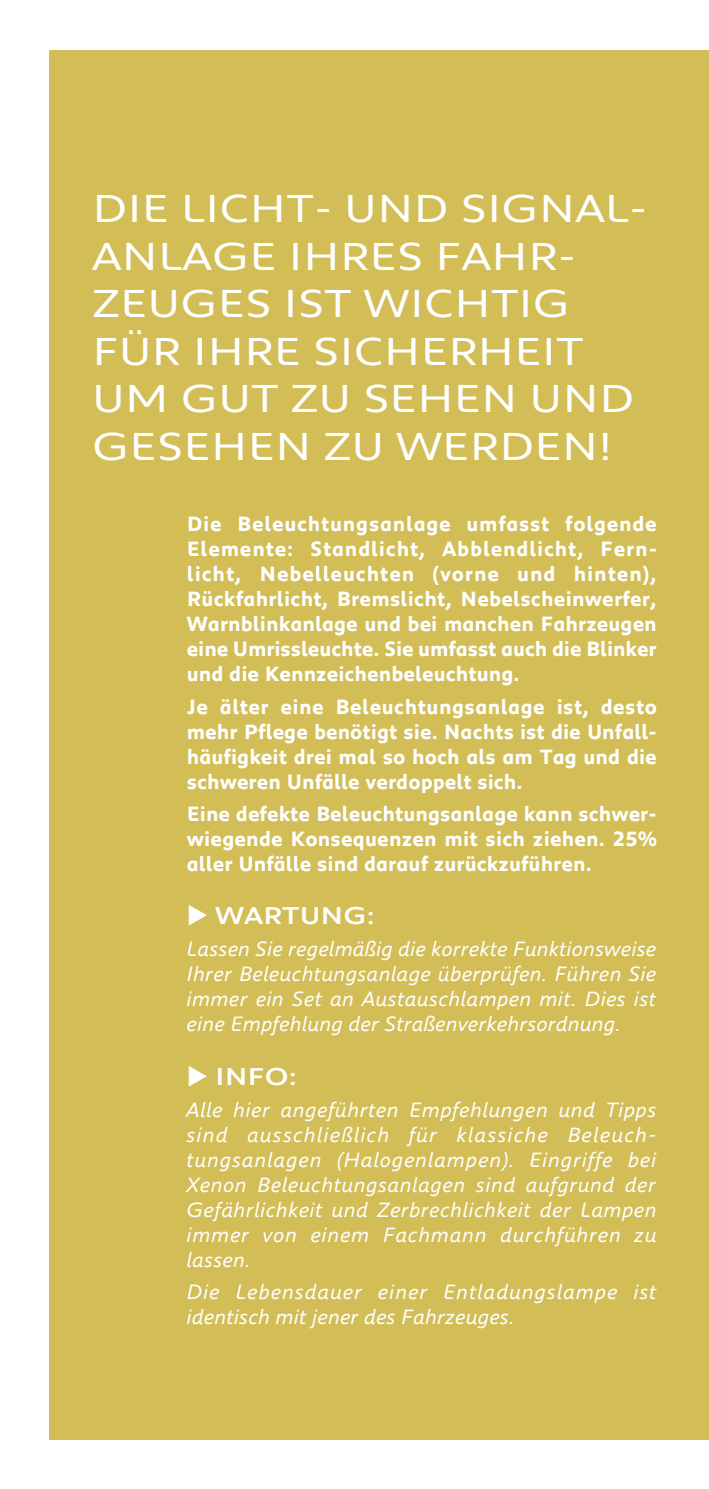
<style>
.page{position:relative;width:709px;height:1489px;background:#fff}
.page>*{position:absolute;margin:0;border:0;box-sizing:border-box;transform-origin:0 0}
.t1{font:40px/47.5px "Peugeot Expanded";color:#fff}
.t2{font:500 25px "Peugeot Expanded";color:#fff}
.t3{font:700 21.25px/25px "Peugeot";color:#fff;text-align:justify}
.t4{font:italic 21.25px/25px "Peugeot";letter-spacing:.01em;color:#fff;text-align:justify}
.t5{font:italic 21.25px/25px "Peugeot";letter-spacing:.035em;color:#fff}
</style>
<div class="page">
<div style="left:50px;top:50px;width:659px;height:1389px;background:#d2bd57"></div>
<h1 class="t1" style="left:92px;top:183px;width:557px">DIE LICHT- UND SIGNAL-<br>ANLAGE IHRES FAHR-<br>ZEUGES IST WICHTIG<br>FÜR IHRE SICHERHEIT<br>UM GUT ZU SEHEN UND<br>GESEHEN ZU WERDEN!</h1>
<p class="t3" style="left:187px;top:511px;width:471px">Die Beleuchtungsanlage umfasst folgende Elemente: Standlicht, Abblendlicht, Fern&shy;licht, Nebelleuchten (vorne und hinten), Rückfahrlicht, Bremslicht, Nebelscheinwerfer, Warnblinkanlage und bei manchen Fahrzeugen eine Umrissleuchte. Sie umfasst auch die Blinker und die Kennzeichenbeleuchtung.</p>
<p class="t3" style="left:187px;top:693px;width:472px">Je älter eine Beleuchtungsanlage ist, desto mehr Pflege benötigt sie. Nachts ist die Unfall&shy;häufigkeit drei mal so hoch als am Tag und die schweren Unfälle verdoppelt sich.</p>
<p class="t3" style="left:187px;top:800px;width:472px">Eine defekte Beleuchtungsanlage kann schwer&shy;wiegende Konsequenzen mit sich ziehen. 25% aller Unfälle sind darauf zurückzuführen.</p>
<p class="t2" style="left:187px;top:898px;width:189px">◆ WARTUNG:</p>
<p class="t4" style="left:187px;top:935px;width:471px">Lassen Sie regelmäßig die korrekte Funktionsweise Ihrer Beleuchtungsanlage überprüfen. Führen Sie immer ein Set an Austauschlampen mit. Dies ist eine Empfehlung der Straßenverkehrsordnung.</p>
<p class="t2" style="left:187px;top:1058px;width:111px">◆ INFO:</p>
<p class="t4" style="left:187px;top:1095px;width:472px">Alle hier angeführten Empfehlungen und Tipps sind ausschließlich für klassiche Beleuch&shy;tungsanlagen (Halogenlampen). Eingriffe bei Xenon Beleuchtungsanlagen sind aufgrund der Gefährlichkeit und Zerbrechlichkeit der Lampen immer von einem Fachmann durchführen zu lassen.</p>
<p class="t5" style="left:187px;top:1277px;width:472px">Die Lebensdauer einer Entladungslampe ist identisch mit jener des Fahrzeuges.</p>
</div>
